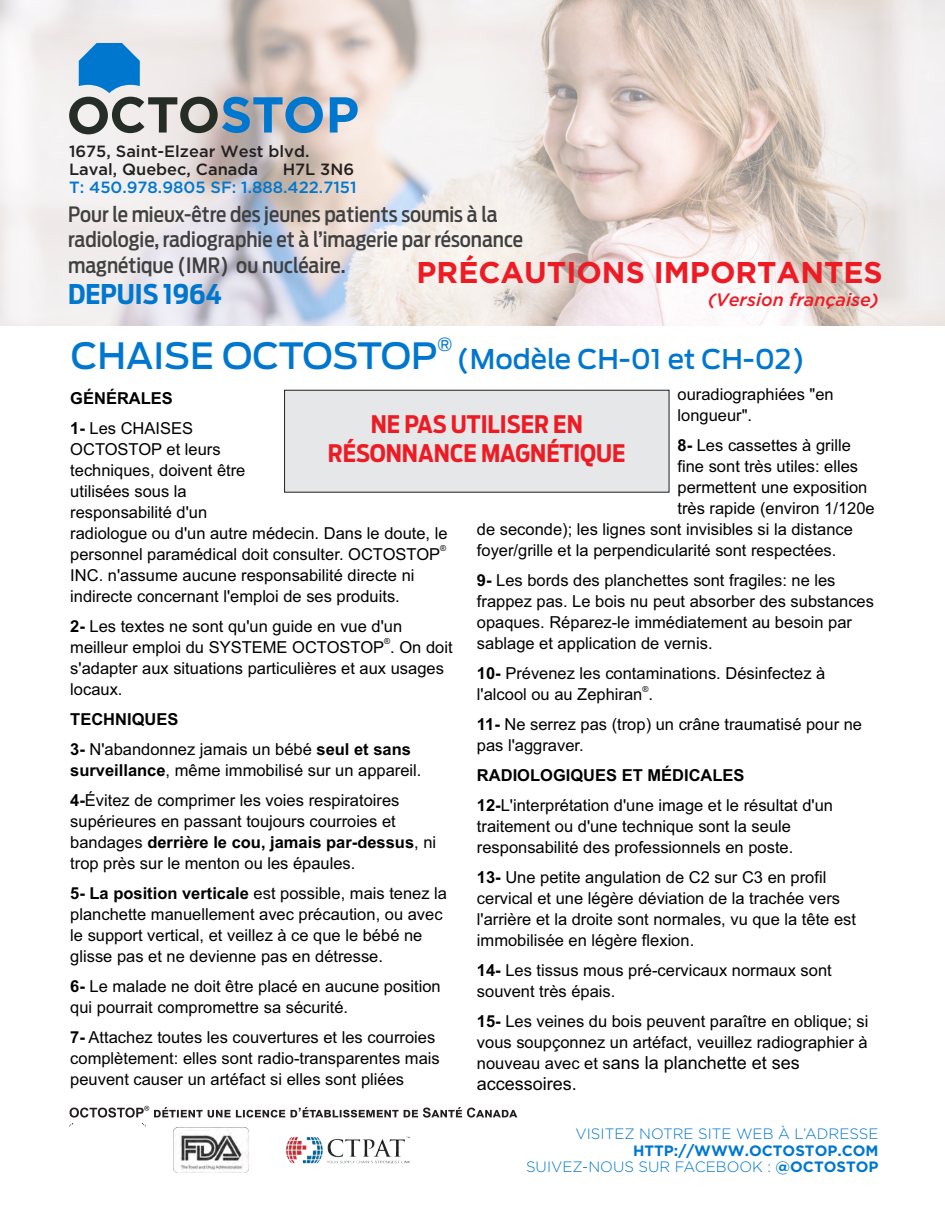
<style>
.page{position:relative;width:945px;height:1215px;background:#fff}
.page>*{position:absolute;margin:0;border:0;box-sizing:border-box;transform-origin:0 0}
.t1{font:700 30px "Gotham";color:#ed1c24}
.t2{font:500 27px "Antenna";color:#0077cf}
.t3{font:700 27px "Antenna Cond";color:#0077cf}
.t4{font:700 24px/28.8px "Antenna Cond";color:#ed1c24;text-align:center}
.t5{font:500 21px/25.2px "Antenna Cond";color:#404041}
.t6{font:18px/21px "Arial";color:#000}
.t7{font:italic 500 18px "Gotham";color:#ed1c24}
.t8{font:500 18px "Antenna";color:#0077cf}
.t9{font:16.5px/21px "Arial";color:#000}
.t10{font:700 16.5px/30px "Arial";color:#000}
.t11{font:500 16.2px/17.7px "Gotham";color:#231f20}
.t12{font:500 16.2px "Gotham";color:#0077cf}
.t13{font:700 15px/16.5px "Gotham";color:#0077cf;text-align:right}
.t14{font:300 15px "Gotham";color:#0077cf}
.t15{font:8.25px "Arial";color:#000}
.s1{font-size:36px}
.s2{font-weight:400}
.s3{font-weight:700}
.s4{font-size:16.5px}
.s5{font-weight:300}
</style>
<div class="page">
<img style="left:0;top:0;width:945px;height:325px">
<svg style="left:330px;top:97px;width:28px;height:36px"></svg>
<svg style="left:69px;top:43px;width:254px;height:91px;background:#a5b3bf"></svg>
<div style="left:284px;top:390px;width:385px;height:103px;background:#e6e7e8;border:1px solid #231f20"></div>
<svg style="left:70px;top:1106px;width:447px;height:12px"></svg>
<img style="left:173px;top:1127px;width:238px;height:45px">
<p class="t11" style="left:69px;top:144px;width:242px">1675, Saint-Elzear West blvd.<br>Laval, Quebec, Canada</p>
<p class="t11" style="left:283px;top:161px;width:73px">H7L 3N6</p>
<p class="t12" style="left:69px;top:181px;width:289px">T: 450.978.9805 SF: 1.888.422.7151</p>
<p class="t5" style="left:68px;top:203px;width:456px">Pour le mieux-être des jeunes patients soumis à la radiologie, radiographie et à l’imagerie par résonance magnétique (IMR) ou nucléaire.</p>
<h2 class="t3" style="left:68px;top:282px;width:155px">DEPUIS 1964</h2>
<h1 class="t1" style="left:417px;top:261px;width:468px">PRÉCAUTIONS IMPORTANTES</h1>
<p class="t7" style="left:708px;top:292px;width:172px">(Version française)</p>
<p class="t8" style="left:438px;top:336px;width:16px">®</p>
<h2 class="t2" style="left:71px;top:347px;width:736px"><span class="s1">CHAISE OCTOSTOP</span> (Modèle CH-01 et CH-02)</h2>
<p class="t10" style="left:70px;top:384px;width:124px">GÉNÉRALES<br>1- <span class="s2">Les CHAISES</span></p>
<p class="t9" style="left:70px;top:440px;width:379px">OCTOSTOP et leurs<br>techniques, doivent être<br>utilisées sous la<br>responsabilité d'un<br>radiologue ou d'un autre médecin. Dans le doute, le</p>
<p class="t15" style="left:440px;top:545px;width:8px">®</p>
<p class="t9" style="left:678px;top:385px;width:158px">ouradiographiées "en longueur".</p>
<p class="t9" style="left:678px;top:436px;width:175px"><span class="s3">8-</span> Les cassettes à grille</p>
<p class="t9" style="left:678px;top:457px;width:182px">fine sont très utiles: elles</p>
<p class="t9" style="left:678px;top:478px;width:191px">permettent une exposition</p>
<p class="t9" style="left:678px;top:499px;width:199px">très rapide (environ 1/120e</p>
<p class="t9" style="left:477px;top:520px;width:377px">de seconde); les lignes sont invisibles si la distance</p>
<p class="t9" style="left:477px;top:541px;width:361px">foyer/grille et la perpendicularité sont respectées.</p>
<p class="t9" style="left:477px;top:571px;width:399px"><span class="s3">9-</span> Les bords des planchettes sont fragiles: ne les frappez pas. Le bois nu peut absorber des substances opaques. Réparez-le immédiatement au besoin par sablage et application de vernis.</p>
<p class="t9" style="left:477px;top:664px;width:350px"><span class="s3">10-</span> Prévenez les contaminations. Désinfectez à</p>
<p class="t15" style="left:642px;top:686px;width:8px">®</p>
<p class="t9" style="left:477px;top:681px;width:387px;line-height:30px">l'alcool ou au Zephiran .<br><span class="s3">11-</span> Ne serrez pas (trop) un crâne traumatisé pour ne</p>
<p class="t9" style="left:477px;top:736px;width:108px">pas l'aggraver.</p>
<p class="t9" style="left:477px;top:762px;width:358px;line-height:30px"><span class="s3">RADIOLOGIQUES ET MÉDICALES<br>12-</span>L'interprétation d'une image et le résultat d'un</p>
<p class="t9" style="left:477px;top:817px;width:318px">traitement ou d'une technique sont la seule responsabilité des professionnels en poste.</p>
<p class="t9" style="left:477px;top:868px;width:381px"><span class="s3">13-</span> Une petite angulation de C2 sur C3 en profil cervical et une légère déviation de la trachée vers l'arrière et la droite sont normales, vu que la tête est immobilisée en légère flexion.</p>
<p class="t9" style="left:477px;top:961px;width:356px"><span class="s3">14-</span> Les tissus mous pré-cervicaux normaux sont souvent très épais.</p>
<p class="t9" style="left:477px;top:1012px;width:393px"><span class="s3">15-</span> Les veines du bois peuvent paraître en oblique; si vous soupçonnez un artéfact, veuillez radiographier à</p>
<p class="t6" style="left:477px;top:1054px;width:325px"><span class="s4">nouveau avec et s</span>ans la planchette et ses accessoires.</p>
<h3 class="t4" style="left:328px;top:411px;width:299px">NE PAS UTILISER EN<br>RÉSONNANCE MAGNÉTIQUE</h3>
<p class="t9" style="left:70px;top:545px;width:371px">personnel paramédical doit consulter. OCTOSTOP<br>INC. n'assume aucune responsabilité directe ni indirecte concernant l'emploi de ses produits.</p>
<p class="t9" style="left:70px;top:617px;width:333px"><span class="s3">2-</span> Les textes ne sont qu'un guide en vue d'un</p>
<p class="t15" style="left:384px;top:638px;width:8px">®</p>
<p class="t9" style="left:70px;top:638px;width:384px">meilleur emploi du SYSTEME OCTOSTOP . On doit s'adapter aux situations particulières et aux usages locaux.</p>
<p class="t9" style="left:70px;top:705px;width:342px;line-height:30px"><span class="s3">TECHNIQUES<br>3-</span> N'abandonnez jamais un bébé <span class="s3">seul et sans</span></p>
<p class="t9" style="left:70px;top:756px;width:353px;line-height:30px"><span class="s3">surveillance</span>, même immobilisé sur un appareil.<br><span class="s3">4-</span>Évitez de comprimer les voies respiratoires</p>
<p class="t9" style="left:70px;top:812px;width:367px">supérieures en passant toujours courroies et bandages <span class="s3">derrière le cou, jamais par-dessus</span>, ni trop près sur le menton ou les épaules.</p>
<p class="t9" style="left:70px;top:884px;width:378px"><span class="s3">5- La position verticale</span> est possible, mais tenez la planchette manuellement avec précaution, ou avec le support vertical, et veillez à ce que le bébé ne glisse pas et ne devienne pas en détresse.</p>
<p class="t9" style="left:70px;top:977px;width:372px"><span class="s3">6-</span> Le malade ne doit être placé en aucune position qui pourrait compromettre sa sécurité.</p>
<p class="t9" style="left:70px;top:1028px;width:371px"><span class="s3">7-</span> Attachez toutes les couvertures et les courroies complètement: elles sont radio-transparentes mais peuvent causer un artéfact si elles sont pliées</p>
<p class="t14" style="left:576px;top:1126px;width:304px">VISITEZ NOTRE SITE WEB À L’ADRESSE</p>
<p class="t13" style="left:526px;top:1143px;width:354px">HTTP://WWW.OCTOSTOP.COM<br><span class="s5">SUIVEZ-NOUS SUR FACEBOOK :</span> @OCTOSTOP</p>
</div>
